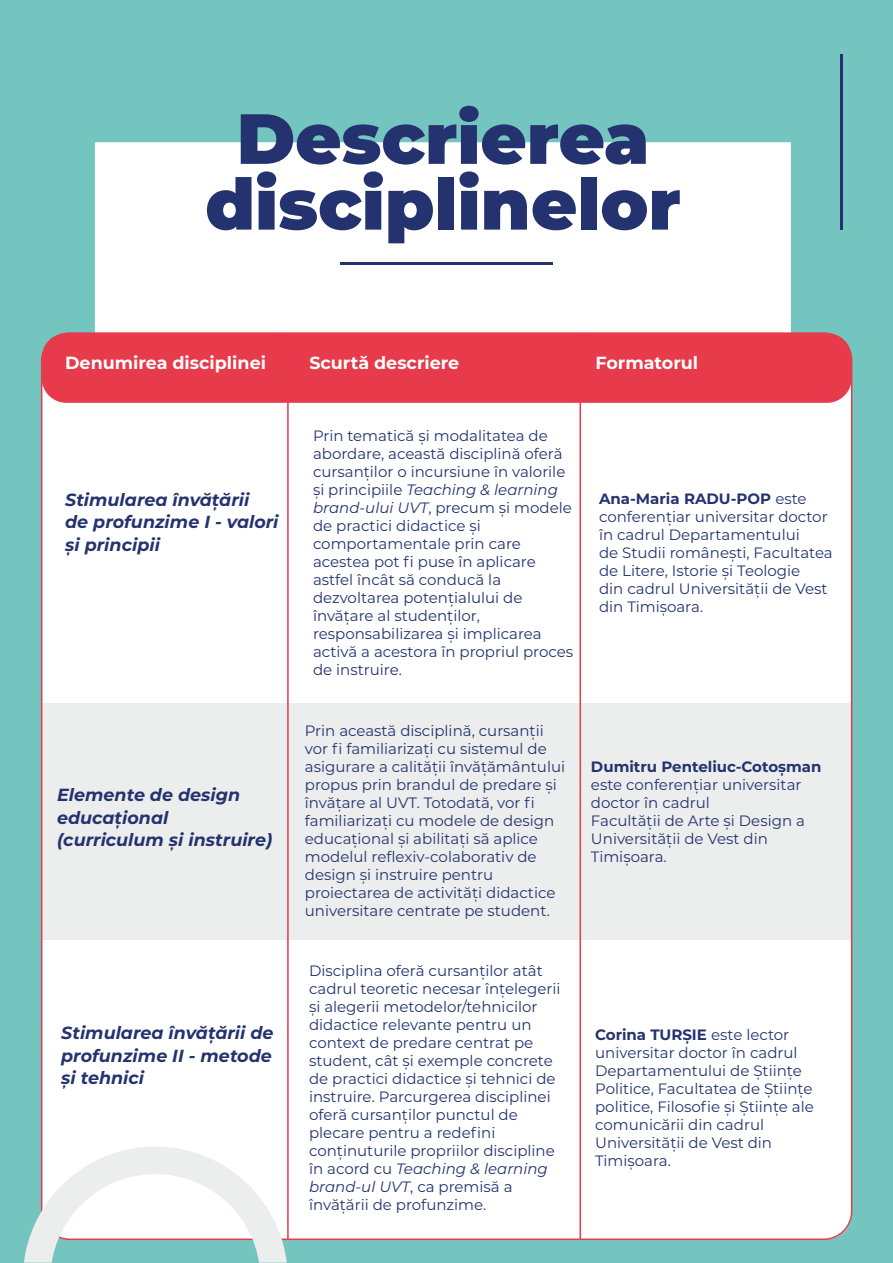
<style>
.page{position:relative;width:893px;height:1263px;background:#fff}
.page>*{position:absolute;margin:0;border:0;box-sizing:border-box;transform-origin:0 0}
.t1{font:900 70.8px/65.7px "Montserrat";color:#24336f;text-align:center}
.t2{font:italic 700 17.55px/22.5px "Montserrat";color:#24336f}
.t3{font:700 17.55px "Montserrat";color:#fff}
.t4{font:15px/18px "Montserrat";color:#24336f}
.t5{font:700 15px "Montserrat";color:#24336f}
.s1{font-style:italic}
.s2{font-weight:700}
</style>
<div class="page">
<div style="left:0;top:0;width:893px;height:1262px;background:#74c5c0"></div>
<div style="left:95px;top:142px;width:696px;height:190px;background:#fff"></div>
<hr style="left:340px;top:262px;width:213px;height:2px;background:#24336f">
<div style="left:42px;top:333px;width:810px;height:906px;background:#fff;border-radius:26px"></div>
<div style="left:42px;top:703px;width:810px;height:237px;background:#eceded"></div>
<hr style="left:287px;top:333px;width:2px;height:906px;background:#e73a4a">
<hr style="left:579px;top:333px;width:2px;height:906px;background:#e73a4a">
<div style="left:42px;top:333px;width:810px;height:70px;background:#e73a4a;border-radius:25px"></div>
<svg style="left:24px;top:1146px;width:263px;height:116px"></svg>
<hr style="left:840px;top:55px;width:3px;height:175px;background:#24336f">
<h1 class="t1" style="left:205px;top:101px;width:477px">Descrierea disciplinelor</h1>
<p class="t3" style="left:65px;top:350px;width:202px">Denumirea disciplinei</p>
<p class="t3" style="left:309px;top:350px;width:151px">Scurtă descriere</p>
<p class="t3" style="left:595px;top:350px;width:104px">Formatorul</p>
<p class="t2" style="left:65px;top:487px;width:215px">Stimularea învățării<br>de profunzime I - valori și principii</p>
<p class="t2" style="left:57px;top:783px;width:217px">Elemente de design educațional (curriculum și instruire)</p>
<p class="t2" style="left:61px;top:1021px;width:214px;text-align:justify">Stimularea învățării de profunzime II - metode și tehnici</p>
<p class="t4" style="left:313px;top:426px;width:262px">Prin tematică și modalitatea de abordare, această disciplină oferă cursanților o incursiune în valorile și principiile <span class="s1">Teaching &amp; learning brand-ului UVT</span>, precum și modele de practici didactice și comportamentale prin care acestea pot fi puse în aplicare astfel încât să conducă la dezvoltarea potențialului de învățare al studenților, responsabilizarea și implicarea activă a acestora în propriul proces de instruire.</p>
<p class="t4" style="left:599px;top:489px;width:235px"><span class="s2">Ana-Maria RADU-POP</span> este conferențiar universitar doctor în cadrul Departamentului<br>de Studii românești, Facultatea de Litere, Istorie și Teologie<br>din cadrul Universității de Vest din Timișoara.</p>
<p class="t4" style="left:305px;top:721px;width:262px">Prin această disciplină, cursanții vor fi familiarizați cu sistemul de asigurare a calității învățământului propus prin brandul de predare și învățare al UVT. Totodată, vor fi familiarizați cu modele de design educațional și abilitați să aplice modelul reflexiv-colaborativ de design și instruire pentru proiectarea de activități didactice universitare centrate pe student.</p>
<p class="t4" style="left:309px;top:961px;width:253px">Disciplina oferă cursanților atât cadrul teoretic necesar înțelegerii și alegerii metodelor/tehnicilor didactice relevante pentru un context de predare centrat pe student, cât și exemple concrete de practici didactice și tehnici de instruire. Parcurgerea disciplinei oferă cursanților punctul de plecare pentru a redefini conținuturile propriilor discipline în acord cu <span class="s1">Teaching &amp; learning brand-ul UVT</span>, ca premisă a învățării de profunzime.</p>
<p class="t5" style="left:591px;top:755px;width:232px">Dumitru Penteliuc-Cotoșman</p>
<p class="t4" style="left:591px;top:775px;width:215px">este conferențiar universitar doctor în cadrul<br>Facultății de Arte și Design a<br>Universității de Vest din<br>Timișoara.</p>
<p class="t4" style="left:595px;top:1025px;width:220px"><span class="s2">Corina TURȘIE</span> este lector universitar doctor în cadrul<br>Departamentului de Științe<br>Politice, Facultatea de Științe politice, Filosofie și Științe ale comunicării din cadrul<br>Universității de Vest din<br>Timișoara.</p>
</div>
